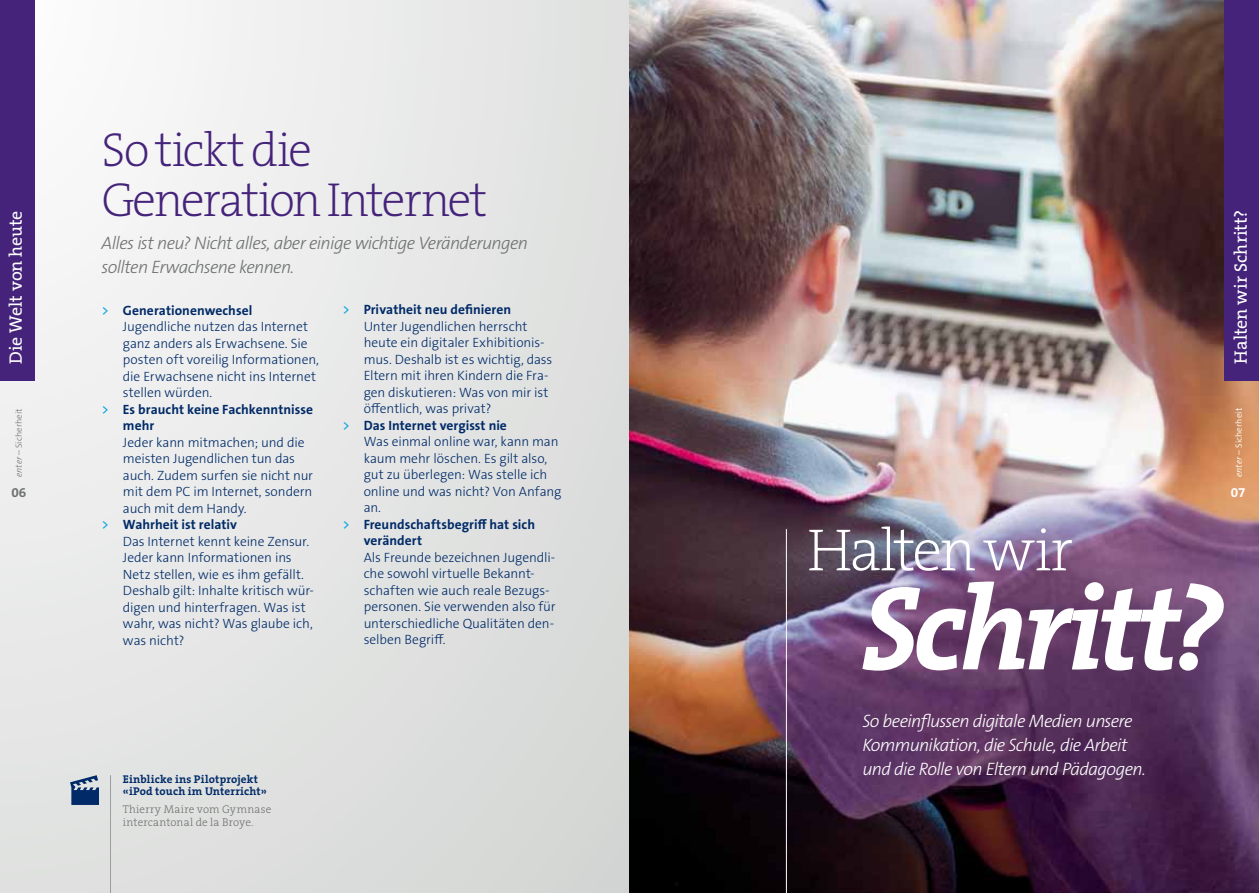
<style>
.page{position:relative;width:1259px;height:893px;background:#fff}
.page>*{position:absolute;margin:0;border:0;box-sizing:border-box;transform-origin:0 0}
.t1{font:italic 700 120px "The Serif B W7";letter-spacing:-.04em;color:#fff}
.t2{font:200 60px "The Serif B W2";letter-spacing:-.04em;color:#fff}
.t3{font:200 48px/49.5px "The Serif B W2";letter-spacing:-.04em;color:#45237b}
.t4{font:italic 300 18px/24px "The Sans B W3";letter-spacing:-.04em;color:#fff}
.t5{font:italic 300 18px/24px "The Sans B W3";letter-spacing:-.04em;color:#707172}
.t6{font:18px "The Serif B W5 Plain";letter-spacing:.015em;color:#fff}
.t7{font:18px "The Serif B W5 Plain";letter-spacing:-.005em;color:#fff}
.t8{font:300 13.5px/16.5px "The Sans B W3";letter-spacing:-.005em;color:#002a68}
.t9{font:700 13.5px/16.5px "The Sans B W7";letter-spacing:.005em;color:#002a68}
.t10{font:700 13.5px "The Sans B W7";color:#707172}
.t11{font:700 13.5px "The Sans B W7";color:#fff}
.t12{font:700 11.25px/12.8px "The Serif B W7";letter-spacing:.015em;color:#002a68}
.t13{font:300 11.25px/12.8px "The Serif B W3";letter-spacing:.015em;color:#707172}
.t14{font:300 9px "The Sans B W4";letter-spacing:.01em;color:#fff}
.t15{font:300 9px "The Sans B W3";letter-spacing:.01em;color:#707172}
.s1{font-family:"The Sans B W5 Plain";font-weight:400;color:#00a3df}
.s2{font-style:italic}
</style>
<div class="page">
<div style="left:0;top:0;width:629px;height:893px;background:linear-gradient(to right,#efefef,#dcdedc)"></div>
<img style="left:629px;top:0;width:630px;height:893px">
<hr style="left:786px;top:529px;width:1px;height:364px;background:#fff">
<div style="left:0;top:0;width:34px;height:381px;background:#45237b"></div>
<div style="left:1225px;top:0;width:34px;height:381px;background:#45237b"></div>
<svg style="left:70px;top:775px;width:29px;height:30px"></svg>
<hr style="left:110px;top:775px;width:1px;height:118px;background:#9c9e9f">
<h3 class="t3" style="left:102px;top:125px;width:387px">So tickt die<br>Generation Internet</h3>
<h3 class="t7" style="left:4px;top:364px;width:155px;rotate:-90deg">Die Welt von heute</h3>
<h3 class="t6" style="left:1229px;top:364px;width:156px;rotate:-90deg">Halten wir Schritt?</h3>
<h3 class="t5" style="left:102px;top:231px;width:428px">Alles ist neu? Nicht alles, aber einige wichtige Veränderungen sollten Erwachsene kennen.</h3>
<p class="t9" style="left:342px;top:302px;width:170px"><span class="s1">&gt;</span> Privatheit neu definieren</p>
<p class="t8" style="left:364px;top:318px;width:190px">Unter Jugendlichen herrscht heute ein digitaler Exhibitionis&shy;mus. Deshalb ist es wichtig, dass<br>Eltern mit ihren Kindern die Fra&shy;gen diskutieren: Was von mir ist öffentlich, was privat?</p>
<p class="t9" style="left:342px;top:417px;width:166px"><span class="s1">&gt;</span> Das Internet vergisst nie</p>
<p class="t8" style="left:364px;top:434px;width:199px">Was einmal online war, kann man kaum mehr löschen. Es gilt also, gut zu überlegen: Was stelle ich online und was nicht? Von Anfang an.</p>
<p class="t9" style="left:364px;top:516px;width:173px;text-indent:-21px"><span class="s1">&gt;</span> Freundschaftsbegriff hat sich verändert</p>
<p class="t8" style="left:364px;top:549px;width:193px">Als Freunde bezeichnen Jugendli&shy;che sowohl virtuelle Bekannt&shy;schaften wie auch reale Bezugs&shy;personen. Sie verwenden also für unterschiedliche Qualitäten den&shy;selben Begriff.</p>
<p class="t9" style="left:102px;top:302px;width:152px"><span class="s1">&gt;</span> Generationenwechsel</p>
<p class="t8" style="left:123px;top:318px;width:198px">Jugendliche nutzen das Internet ganz anders als Erwachsene. Sie posten oft voreilig Informationen, die Erwachsene nicht ins Internet stellen würden.</p>
<p class="t9" style="left:123px;top:401px;width:192px;text-indent:-21px"><span class="s1">&gt;</span> Es braucht keine Fachkenntnisse mehr</p>
<p class="t8" style="left:123px;top:434px;width:192px">Jeder kann mitmachen; und die meisten Jugendlichen tun das auch. Zudem surfen sie nicht nur mit dem PC im Internet, sondern auch mit dem Handy.</p>
<p class="t9" style="left:102px;top:516px;width:137px"><span class="s1">&gt;</span> Wahrheit ist relativ</p>
<p class="t8" style="left:123px;top:533px;width:193px">Das Internet kennt keine Zensur.<br>Jeder kann Informationen ins<br>Netz stellen, wie es ihm gefällt.<br>Deshalb gilt: Inhalte kritisch wür&shy;digen und hinterfragen. Was ist wahr, was nicht? Was glaube ich, was nicht?</p>
<p class="t14" style="left:1233px;top:477px;width:71px;rotate:-90deg"><span class="s2">enter</span> – Sicherheit</p>
<p class="t15" style="left:13px;top:477px;width:70px;rotate:-90deg"><span class="s2">enter</span> – Sicherheit</p>
<p class="t10" style="left:11px;top:483px;width:16px">06</p>
<p class="t11" style="left:1231px;top:483px;width:16px">07</p>
<h2 class="t2" style="left:807px;top:512px;width:267px">Halten wir</h2>
<h1 class="t1" style="left:861px;top:552px;width:363px">Schritt?</h1>
<p class="t12" style="left:123px;top:772px;width:145px">Einblicke ins Pilotprojekt «iPod touch im Unterricht»</p>
<p class="t13" style="left:123px;top:803px;width:150px">Thierry Maire vom Gymnase intercantonal de la Broye.</p>
<h3 class="t4" style="left:862px;top:709px;width:285px">So beeinflussen digitale Medien unsere<br>Kommunikation, die Schule, die Arbeit und die Rolle von Eltern und Pädagogen.</h3>
</div>
